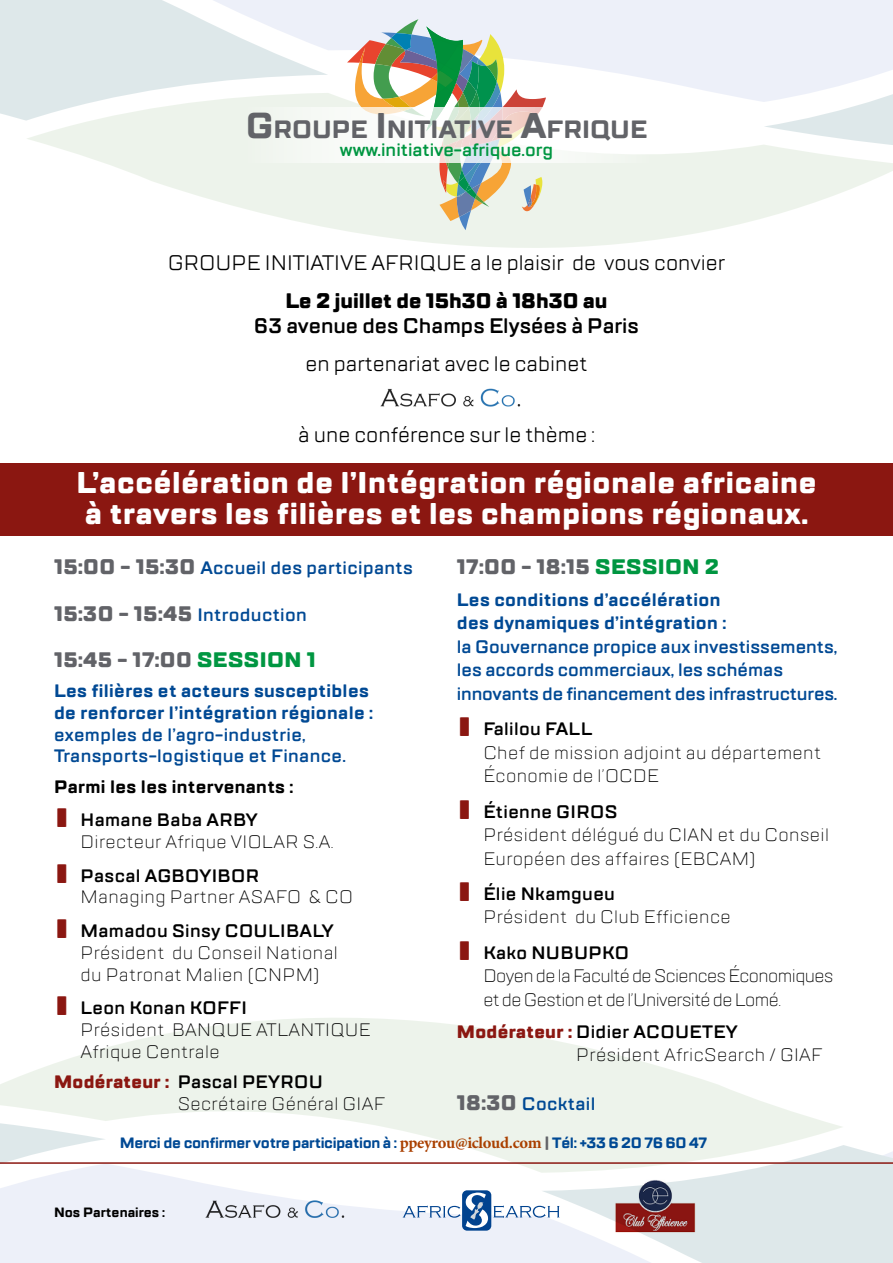
<style>
.page{position:relative;width:893px;height:1263px;background:#fff}
.page>*{position:absolute;margin:0;border:0;box-sizing:border-box;transform-origin:0 0}
.t1{font:800 30px/31.5px "TT Lakes";letter-spacing:.025em;color:#fff}
.t2{font:700 25.05px "TT Lakes";color:#626368}
.t3{font:21px "TT Lakes";color:#000}
.t4{font:800 21px "TT Lakes";letter-spacing:.02em;color:#626368}
.t5{font:600 21px "TT Lakes";color:#000}
.t6{font:800 21px "TT Lakes";color:#000}
.t7{font:300 18px/23.4px "TT Lakes";letter-spacing:.02em;color:#000}
.t8{font:600 18px/21.6px "TT Lakes";letter-spacing:.02em;color:#004994}
.t9{font:700 18px/21.6px "TT Lakes";letter-spacing:.02em;color:#004994}
.t10{font:600 18px/23.4px "TT Lakes";color:#004994}
.t11{font:300 18px/23.4px "TT Lakes";letter-spacing:-.03em;color:#000}
.t12{font:700 18px/33.8px "TT Lakes";letter-spacing:.02em;color:#000}
.t13{font:600 18px "TT Lakes";color:#009641}
.t14{font:700 15px "TT Lakes";letter-spacing:-.02em;color:#004994}
.t15{font:700 13.5px "TT Lakes";color:#000}
.s1{font-size:35.7px}
.s2{font-weight:800;font-size:21px;color:#626368}
.s3{color:#009641}
.s4{font-weight:600}
.s5{font-weight:800;color:#8b1711}
.s6{font-family:"Minion Pro";font-size:16.5px;color:#aa4000}
.s7{color:#626368}
</style>
<div class="page">
<div style="left:0;top:463px;width:893px;height:73px;background:#8b1711"></div>
<svg style="left:53px;top:146px;width:840px;height:102px;fill:#edf3eb"></svg>
<svg style="left:0;top:0;width:893px;height:146px"></svg>
<svg style="left:0;top:1018px;width:815px;height:101px;fill:#edf3eb"></svg>
<svg style="left:0;top:1119px;width:893px;height:144px"></svg>
<svg style="left:347px;top:19px;width:199px;height:211px;background:#c4ccb7"></svg>
<svg style="left:242px;top:107px;width:409px;height:56px"></svg>
<img style="left:380px;top:388px;width:141px;height:19px">
<img style="left:198px;top:1194px;width:154px;height:32px">
<div style="left:462px;top:1190px;width:29px;height:40px;background:#01438f;border-radius:5px"></div>
<svg style="left:403px;top:1192px;width:156px;height:36px"></svg>
<img style="left:613px;top:1177px;width:84px;height:57px">
<hr style="left:0;top:1162px;width:893px;height:2px;background:#8b1711">
<h2 class="t2" style="left:246px;top:113px;width:403px"><span class="s1">G</span>ROUPE <span class="s1">I</span>NITIATIVE <span class="s1">A</span>FRI QUE</h2>
<p class="t13" style="left:340px;top:138px;width:215px">www.initiative-afrique.org</p>
<p class="t3" style="left:168px;top:249px;width:559px">GROUPE INITIATIVE AFRIQUE a le plaisir de vous convier</p>
<p class="t6" style="left:285px;top:287px;width:324px">Le 2 juillet de 15h30 à 18h30 au</p>
<p class="t5" style="left:254px;top:312px;width:386px">63 avenue des Champs Elysées à Paris</p>
<p class="t3" style="left:305px;top:350px;width:284px">en partenariat avec le cabinet</p>
<p class="t3" style="left:298px;top:421px;width:298px">à une conférence sur le thème :</p>
<h1 class="t1" style="left:77px;top:467px;width:741px">L’accélération de l’Intégration régionale africaine à travers les filières et les champions régionaux.</h1>
<p class="t8" style="left:54px;top:557px;width:360px"><span class="s2">15:00 - 15:30</span> Accueil des participants</p>
<p class="t8" style="left:54px;top:604px;width:254px"><span class="s2">15:30 - 15:45</span> Introduction</p>
<p class="t4" style="left:54px;top:646px;width:263px">15:45 - 17:00 <span class="s3">SESSION 1</span></p>
<p class="t9" style="left:54px;top:681px;width:321px">Les filières et acteurs susceptibles de renforcer l’intégration régionale :</p>
<p class="t8" style="left:54px;top:724px;width:293px">exemples de l’agro-industrie,<br>Transports-logistique et Finance.</p>
<p class="t12" style="left:54px;top:770px;width:241px">Parmi les les intervenants : <sup>|</sup> <span class="s4">Hamane Baba ARBY</span></p>
<p class="t7" style="left:54px;top:824px;width:281px;line-height:33.8px;text-indent:26px">Directeur Afrique VIOLAR S.A. <sup>|</sup> <span class="s4">Pascal AGBOYIBOR</span></p>
<p class="t7" style="left:54px;top:880px;width:301px;line-height:33.8px;text-indent:26px">Managing Partner ASAFO &amp; CO <sup>|</sup> <span class="s4">Mamadou Sinsy COULIBALY</span></p>
<p class="t7" style="left:80px;top:941px;width:259px;line-height:21.6px">Président du Conseil National du Patronat Malien (CNPM)</p>
<p class="t7" style="left:80px;top:997px;width:292px;line-height:21.6px;text-indent:-26px"><sup>|</sup> <span class="s4">Leon Konan KOFFI<br></span>Président BANQUE ATLANTIQUE<br>Afrique Centrale</p>
<p class="t7" style="left:178px;top:1070px;width:209px;line-height:21.6px;text-indent:-124px"><span class="s5">Modérateur :</span> <span class="s4">Pascal PEYROU<br></span>Secrétaire Général GIAF</p>
<p class="t4" style="left:457px;top:553px;width:264px">17:00 - 18:15 <span class="s3">SESSION 2</span></p>
<p class="t9" style="left:457px;top:588px;width:271px;line-height:23.4px">Les conditions d’accélération des dynamiques d’intégration :</p>
<p class="t10" style="left:457px;top:635px;width:382px">la Gouvernance propice aux investissements, les accords commerciaux, les schémas innovants de financement des infrastructures.</p>
<p class="t7" style="left:483px;top:717px;width:339px;text-indent:-26px"><sup>|</sup> <span class="s4">Falilou FALL<br></span>Chef de mission adjoint au département<br>Économie de l’OCDE</p>
<p class="t7" style="left:483px;top:799px;width:347px;text-indent:-26px"><sup>|</sup> <span class="s4">Étienne GIROS<br></span>Président délégué du CIAN et du Conseil<br>Européen des affaires (EBCAM)</p>
<p class="t7" style="left:483px;top:882px;width:249px;text-indent:-26px"><sup>|</sup> <span class="s4">Élie Nkamgueu<br></span>Président du Club Efficience</p>
<p class="t11" style="left:483px;top:941px;width:352px;text-indent:-26px"><sup>|</sup> <span class="s4">Kako NUBUPKO<br></span>Doyen de la Faculté de Sciences Économiques et de Gestion et de l’Université de Lomé.</p>
<p class="t7" style="left:576px;top:1019px;width:248px;text-indent:-119px"><span class="s5">Modérateur :</span> <span class="s4">Didier ACOUETEY<br></span>Président AfricSearch / GIAF</p>
<p class="t8" style="left:457px;top:1093px;width:140px"><span class="s2">18:30</span> Cocktail</p>
<p class="t14" style="left:120px;top:1133px;width:589px">Merci de confirmer votre participation à : <span class="s6">ppeyrou@icloud.com</span> <span class="s7">|</span> Tél: +33 6 20 76 60 47</p>
<p class="t15" style="left:54px;top:1203px;width:113px">Nos Partenaires :</p>
</div>
